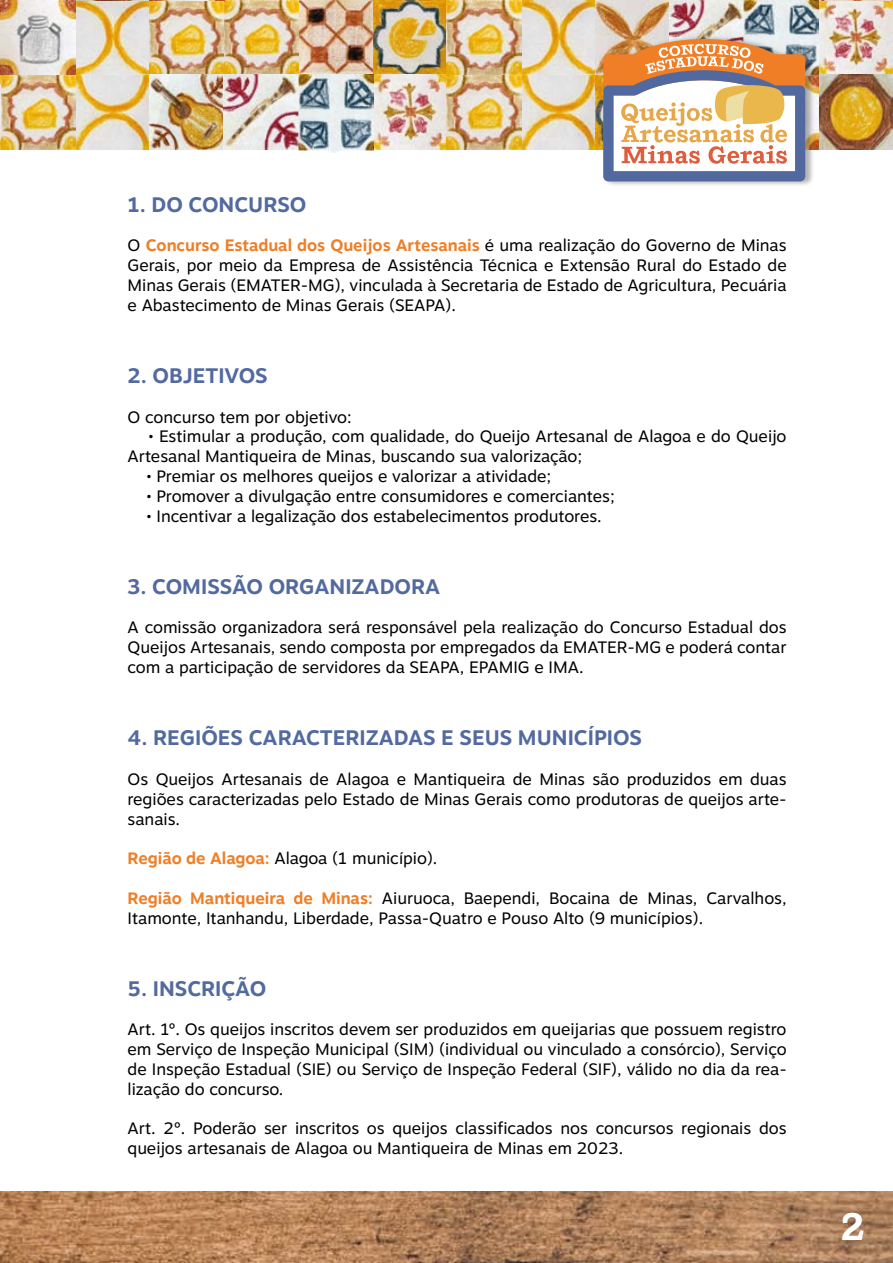
<style>
.page{position:relative;width:893px;height:1263px;background:#fff}
.page>*{position:absolute;margin:0;border:0;box-sizing:border-box;transform-origin:0 0}
.t1{font:700 39px "Shift";color:#fff}
.t2{font:700 21px "Motiva Sans";color:#536aa0}
.t3{font:16.5px/19.8px "Motiva Sans";color:#000;text-align:justify}
.s1{font-weight:700;color:#ef7e26}
</style>
<div class="page">
<img style="left:0;top:1192px;width:893px;height:71px">
<img style="left:0;top:0;width:669px;height:149px">
<img style="left:669px;top:1px;width:224px;height:74px">
<img style="left:447px;top:0;width:446px;height:1px">
<img style="left:1px;top:0;width:297px;height:1px">
<img style="left:816px;top:75px;width:77px;height:74px">
<img style="left:150px;top:74px;width:149px;height:75px">
<img style="left:297px;top:75px;width:76px;height:77px">
<img style="left:743px;top:0;width:76px;height:77px">
<img style="left:601px;top:33px;width:215px;height:152px">
<svg style="left:603px;top:39px;width:202px;height:142px"></svg>
<p class="t2" style="left:128px;top:189px;width:180px">1. DO CONCURSO</p>
<p class="t3" style="left:128px;top:235px;width:661px">O <span class="s1">Concurso Estadual dos Queijos Artesanais</span> é uma realização do Governo de Minas Gerais, por meio da Empresa de Assistência Técnica e Extensão Rural do Estado de Minas Gerais (EMATER-MG), vinculada à Secretaria de Estado de Agricultura, Pecuária e Abastecimento de Minas Gerais (SEAPA).</p>
<p class="t2" style="left:128px;top:360px;width:142px">2. OBJETIVOS</p>
<p class="t3" style="left:128px;top:406px;width:226px">O concurso tem por objetivo:</p>
<p class="t3" style="left:128px;top:426px;width:660px;text-indent:21px">• Estimular a produção, com qualidade, do Queijo Artesanal de Alagoa e do Queijo<br>Artesanal Mantiqueira de Minas, buscando sua valorização;</p>
<p class="t3" style="left:147px;top:466px;width:406px">• Premiar os melhores queijos e valorizar a atividade;</p>
<p class="t3" style="left:147px;top:486px;width:470px">• Promover a divulgação entre consumidores e comerciantes;</p>
<p class="t3" style="left:147px;top:505px;width:457px">• Incentivar a legalização dos estabelecimentos produtores.</p>
<p class="t2" style="left:128px;top:571px;width:314px">3. COMISSÃO ORGANIZADORA</p>
<p class="t3" style="left:128px;top:617px;width:661px">A comissão organizadora será responsável pela realização do Concurso Estadual dos Queijos Artesanais, sendo composta por empregados da EMATER-MG e poderá contar com a participação de servidores da SEAPA, EPAMIG e IMA.</p>
<p class="t2" style="left:128px;top:722px;width:516px">4. REGIÕES CARACTERIZADAS E SEUS MUNICÍPIOS</p>
<p class="t3" style="left:128px;top:769px;width:661px">Os Queijos Artesanais de Alagoa e Mantiqueira de Minas são produzidos em duas regiões caracterizadas pelo Estado de Minas Gerais como produtoras de queijos arte&shy;sanais.</p>
<p class="t3" style="left:128px;top:848px;width:311px"><span class="s1">Região de Alagoa:</span> Alagoa (1 município).</p>
<p class="t3" style="left:128px;top:888px;width:661px"><span class="s1">Região Mantiqueira de Minas:</span> Aiuruoca, Baependi, Bocaina de Minas, Carvalhos,<br>Itamonte, Itanhandu, Liberdade, Passa-Quatro e Pouso Alto (9 municípios).</p>
<p class="t2" style="left:128px;top:973px;width:140px">5. INSCRIÇÃO</p>
<p class="t3" style="left:128px;top:1019px;width:661px">Art. 1º. Os queijos inscritos devem ser produzidos em queijarias que possuem registro em Serviço de Inspeção Municipal (SIM) (individual ou vinculado a consórcio), Serviço de Inspeção Estadual (SIE) ou Serviço de Inspeção Federal (SIF), válido no dia da rea&shy;lização do concurso.</p>
<p class="t3" style="left:128px;top:1118px;width:661px">Art. 2º. Poderão ser inscritos os queijos classificados nos concursos regionais dos queijos artesanais de Alagoa ou Mantiqueira de Minas em 2023.</p>
<h1 class="t1" style="left:841px;top:1203px;width:25px">2</h1>
</div>
